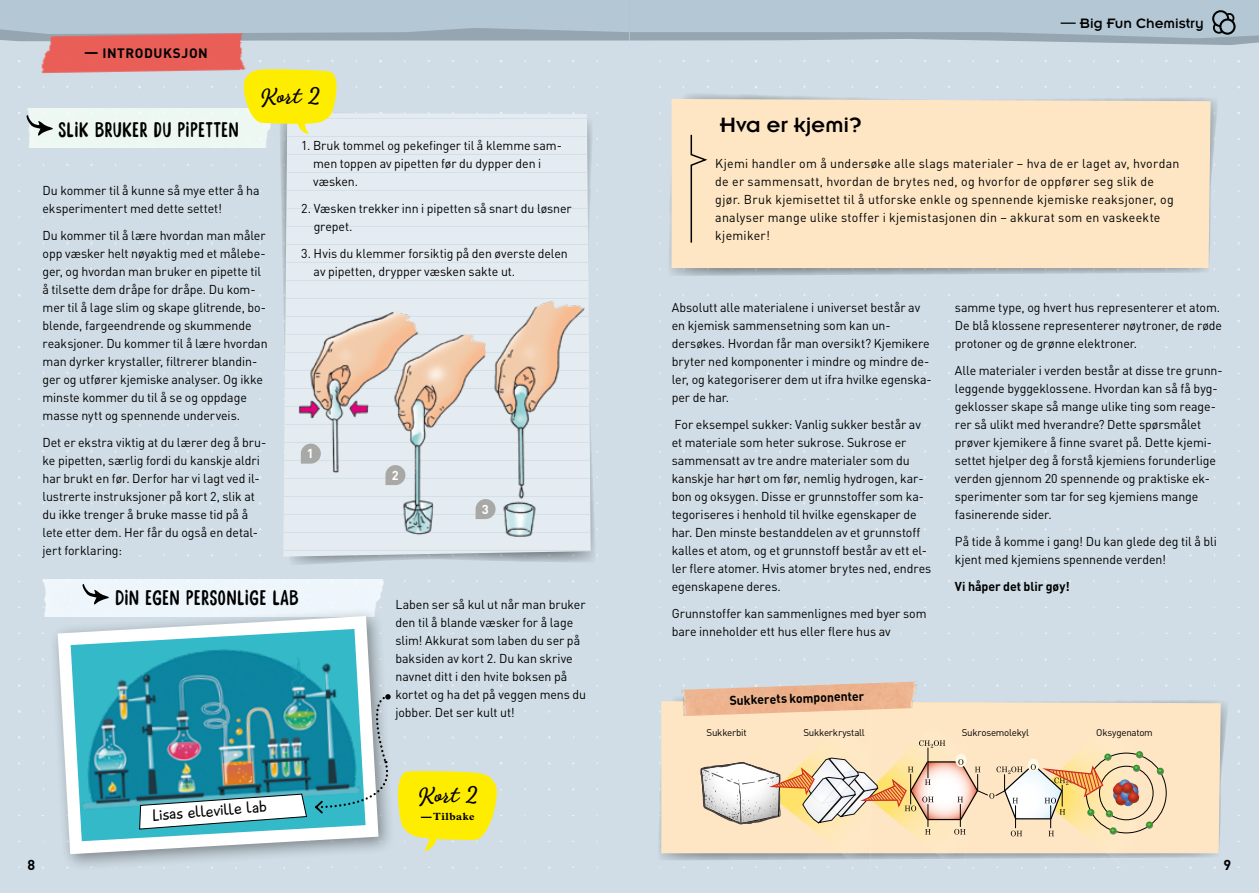
<style>
.page{position:relative;width:1259px;height:893px;background:#fff}
.page>*{position:absolute;margin:0;border:0;box-sizing:border-box;transform-origin:0 0}
.t1{font:22.8px "Insignia LT Pro";letter-spacing:-.01em;color:#000;scale:1.05 1}
.t2{font:700 22.5px "Amberly";color:#000}
.t3{font:21px "Stick A Round";letter-spacing:.04em;color:#000}
.t4{font:16.95px "Playtime RBV";color:#000}
.t5{font:15px "Insignia LT Pro";color:#000}
.t6{font:700 14.25px "DINOT";color:#000}
.t7{font:700 13.5px "DINOT";letter-spacing:.04em;color:#000}
.t8{font:700 12.9px "DINOT";color:#fff}
.t9{font:12.75px/18px "DINOT";letter-spacing:-.005em;color:#000}
.t10{font:12.75px/18px "DINOT";letter-spacing:.025em;color:#000}
.t11{font:700 12.75px "DINOT";letter-spacing:-.005em;color:#000}
.t12{font:700 10.5px "Plantin MT Pro";letter-spacing:.05em;color:#000}
.t13{font:9.75px "DINOT";letter-spacing:-.025em;color:#000}
.s1{font-size:14.1px}
</style>
<div class="page">
<div style="left:0;top:0;width:629px;height:893px;background:#d0dde6"></div>
<svg style="left:280px;top:112px;width:315px;height:453px"></svg>
<svg style="left:283px;top:113px;width:307px;height:444px;fill:#e4ecf1"></svg>
<hr style="left:283px;top:118px;width:307px;height:1px;background:#d0dde6">
<hr style="left:283px;top:136px;width:307px;height:1px;background:#d0dde6">
<hr style="left:283px;top:154px;width:307px;height:1px;background:#d0dde6">
<hr style="left:283px;top:172px;width:307px;height:1px;background:#d0dde6">
<hr style="left:283px;top:190px;width:307px;height:1px;background:#d0dde6">
<hr style="left:283px;top:208px;width:307px;height:1px;background:#d0dde6">
<hr style="left:283px;top:226px;width:307px;height:1px;background:#d0dde6">
<hr style="left:283px;top:244px;width:307px;height:1px;background:#d0dde6">
<hr style="left:283px;top:262px;width:307px;height:1px;background:#d0dde6">
<hr style="left:283px;top:280px;width:307px;height:1px;background:#d0dde6">
<hr style="left:283px;top:298px;width:307px;height:1px;background:#d0dde6">
<hr style="left:283px;top:316px;width:307px;height:1px;background:#d0dde6">
<hr style="left:283px;top:334px;width:307px;height:1px;background:#d0dde6">
<hr style="left:283px;top:352px;width:307px;height:1px;background:#d0dde6">
<hr style="left:283px;top:370px;width:307px;height:1px;background:#d0dde6">
<hr style="left:283px;top:388px;width:307px;height:1px;background:#d0dde6">
<hr style="left:283px;top:406px;width:307px;height:1px;background:#d0dde6">
<hr style="left:283px;top:424px;width:307px;height:1px;background:#d0dde6">
<hr style="left:283px;top:442px;width:307px;height:1px;background:#d0dde6">
<hr style="left:283px;top:460px;width:307px;height:1px;background:#d0dde6">
<hr style="left:283px;top:478px;width:307px;height:1px;background:#d0dde6">
<hr style="left:283px;top:496px;width:307px;height:1px;background:#d0dde6">
<hr style="left:283px;top:514px;width:307px;height:1px;background:#d0dde6">
<hr style="left:283px;top:532px;width:307px;height:1px;background:#d0dde6">
<hr style="left:283px;top:550px;width:307px;height:1px;background:#d0dde6">
<div style="left:43px;top:579px;width:341px;height:37px;background:#eef6fc"></div>
<div style="left:27px;top:108px;width:240px;height:39px;background:#eef8f3"></div>
<svg style="left:244px;top:69px;width:94px;height:65px"></svg>
<div style="left:48px;top:607px;width:348px;height:265px;background:#000;opacity:.4"></div>
<svg style="left:58px;top:616px;width:320px;height:238px"></svg>
<svg style="left:71px;top:629px;width:294px;height:212px;fill:#fff"></svg>
<img style="left:71px;top:633px;width:294px;height:200px">
<img style="left:311px;top:310px;width:80px;height:56px">
<img style="left:393px;top:335px;width:64px;height:82px">
<img style="left:493px;top:299px;width:56px;height:93px">
<img style="left:41px;top:45px;width:208px;height:30px">
<svg style="left:301px;top:444px;width:20px;height:20px"></svg>
<svg style="left:385px;top:465px;width:20px;height:20px"></svg>
<svg style="left:475px;top:499px;width:20px;height:20px"></svg>
<svg style="left:26px;top:114px;width:29px;height:23px"></svg>
<svg style="left:82px;top:583px;width:29px;height:23px"></svg>
<svg style="left:139px;top:694px;width:358px;height:157px"></svg>
<div style="left:629px;top:0;width:630px;height:893px;background:#d0dde6"></div>
<svg style="left:659px;top:698px;width:569px;height:162px"></svg>
<div style="left:661px;top:701px;width:559px;height:152px;background:#fee6c4"></div>
<svg style="left:700px;top:708px;width:464px;height:161px"></svg>
<svg style="left:669px;top:94px;width:548px;height:182px"></svg>
<div style="left:671px;top:99px;width:539px;height:169px;background:#fee6c4"></div>
<img style="left:679px;top:681px;width:238px;height:35px">
<svg style="left:0;top:0;width:1259px;height:45px"></svg>
<svg style="left:690px;top:133px;width:19px;height:111px"></svg>
<p class="t7" style="left:84px;top:44px;width:125px"><span class="s1">—</span> INTRODUKSJON</p>
<h3 class="t3" style="left:58px;top:117px;width:181px">SLIK BRUKER DU PIPETTEN</h3>
<h2 class="t2" style="left:260px;top:82px;width:61px">Kort 2</h2>
<p class="t9" style="left:43px;top:181px;width:218px">Du kommer til å kunne så mye etter å ha eksperimentert med dette settet!</p>
<p class="t9" style="left:43px;top:226px;width:227px">Du kommer til å lære hvordan man måler opp væsker helt nøyaktig med et målebe&shy;ger, og hvordan man bruker en pipette til å tilsette dem dråpe for dråpe. Du kom&shy;mer til å lage slim og skape glitrende, bo&shy;blende, fargeendrende og skummende reaksjoner. Du kommer til å lære hvordan man dyrker krystaller, filtrerer blandin&shy;ger og utfører kjemiske analyser. Og ikke minste kommer du til å se og oppdage masse nytt og spennende underveis.</p>
<p class="t9" style="left:43px;top:433px;width:225px">Det er ekstra viktig at du lærer deg å bru&shy;ke pipetten, særlig fordi du kanskje aldri har brukt en før. Derfor har vi lagt ved il&shy;lustrerte instruksjoner på kort 2, slik at du ikke trenger å bruke masse tid på å lete etter dem. Her får du også en detal&shy;jert forklaring:</p>
<p class="t9" style="left:313px;top:136px;width:250px;text-indent:-12px">1. Bruk tommel og pekefinger til å klemme sam&shy;men toppen av pipetten før du dypper den i væsken.</p>
<p class="t9" style="left:314px;top:199px;width:260px;text-indent:-12px">2. Væsken trekker inn i pipetten så snart du løsner grepet.</p>
<p class="t9" style="left:314px;top:244px;width:256px;text-indent:-12px">3. Hvis du klemmer forsiktig på den øverste delen av pipetten, drypper væsken sakte ut.</p>
<p class="t8" style="left:307px;top:445px;width:8px">1</p>
<p class="t8" style="left:392px;top:467px;width:8px">2</p>
<p class="t8" style="left:482px;top:501px;width:8px">3</p>
<p class="t6" style="left:28px;top:855px;width:9px">8</p>
<h3 class="t3" style="left:115px;top:585px;width:185px">DIN EGEN PERSONLIGE LAB</h3>
<h3 class="t4" style="left:152px;top:805px;width:115px;rotate:-5deg">Lisas elleville lab</h3>
<p class="t9" style="left:395px;top:595px;width:192px">Laben ser så kul ut når man bruker den til å blande væsker for å lage slim! Akkurat som laben du ser på baksiden av kort 2. Du kan skrive navnet ditt i den hvite boksen på kortet og ha det på veggen mens du jobber. Det ser kult ut!</p>
<h2 class="t2" style="left:418px;top:781px;width:61px">Kort 2</h2>
<p class="t12" style="left:421px;top:810px;width:55px">— Tilbake</p>
<h1 class="t1" style="left:719px;top:113px;width:137px">Hva er kjemi?</h1>
<p class="t5" style="left:1061px;top:15px;width:144px">— Big Fun Chemistry</p>
<p class="t10" style="left:715px;top:154px;width:466px">Kjemi handler om å undersøke alle slags materialer – hva de er laget av, hvordan de er sammensatt, hvordan de brytes ned, og hvorfor de oppfører seg slik de gjør. Bruk kjemisettet til å utforske enkle og spennende kjemiske reaksjoner, og analyser mange ulike stoffer i kjemistasjonen din – akkurat som en vaskeekte kjemiker!</p>
<p class="t9" style="left:671px;top:298px;width:262px">Absolutt alle materialene i universet består av en kjemisk sammensetning som kan un&shy;dersøkes. Hvordan får man oversikt? Kjemikere bryter ned komponenter i mindre og mindre de&shy;ler, og kategoriserer dem ut ifra hvilke egenska&shy;per de har.</p>
<p class="t9" style="left:671px;top:415px;width:261px">For eksempel sukker: Vanlig sukker består av et materiale som heter sukrose. Sukrose er sammensatt av tre andre materialer som du kanskje har hørt om før, nemlig hydrogen, kar&shy;bon og oksygen. Disse er grunnstoffer som ka&shy;tegoriseres i henhold til hvilke egenskaper de har. Den minste bestanddelen av et grunnstoff kalles et atom, og et grunnstoff består av ett el&shy;ler flere atomer. Hvis atomer brytes ned, endres egenskapene deres.</p>
<p class="t9" style="left:671px;top:604px;width:256px">Grunnstoffer kan sammenlignes med byer som bare inneholder ett hus eller flere hus av</p>
<p class="t9" style="left:955px;top:298px;width:269px">samme type, og hvert hus representerer et atom.<br>De blå klossene representerer nøytroner, de røde protoner og de grønne elektroner.</p>
<p class="t9" style="left:955px;top:361px;width:269px">Alle materialer i verden består at disse tre grunn&shy;leggende byggeklossene. Hvordan kan så få byg&shy;geklosser skape så mange ulike ting som reage&shy;rer så ulikt med hverandre? Dette spørsmålet prøver kjemikere å finne svaret på. Dette kjemi&shy;settet hjelper deg å forstå kjemiens forunderlige verden gjennom 20 spennende og praktiske ek&shy;sperimenter som tar for seg kjemiens mange fasinerende sider.</p>
<p class="t9" style="left:955px;top:532px;width:263px">På tide å komme i gang! Du kan glede deg til å bli kjent med kjemiens spennende verden!</p>
<p class="t11" style="left:955px;top:578px;width:116px">Vi håper det blir gøy!</p>
<p class="t11" style="left:729px;top:692px;width:136px;rotate:-2deg">Sukkerets komponenter</p>
<p class="t13" style="left:706px;top:727px;width:42px">Sukkerbit</p>
<p class="t13" style="left:803px;top:727px;width:63px">Sukkerkrystall</p>
<p class="t13" style="left:961px;top:727px;width:69px">Sukrosemolekyl</p>
<p class="t13" style="left:1096px;top:727px;width:58px">Oksygenatom</p>
<p class="t6" style="left:1223px;top:855px;width:9px">9</p>
</div>
